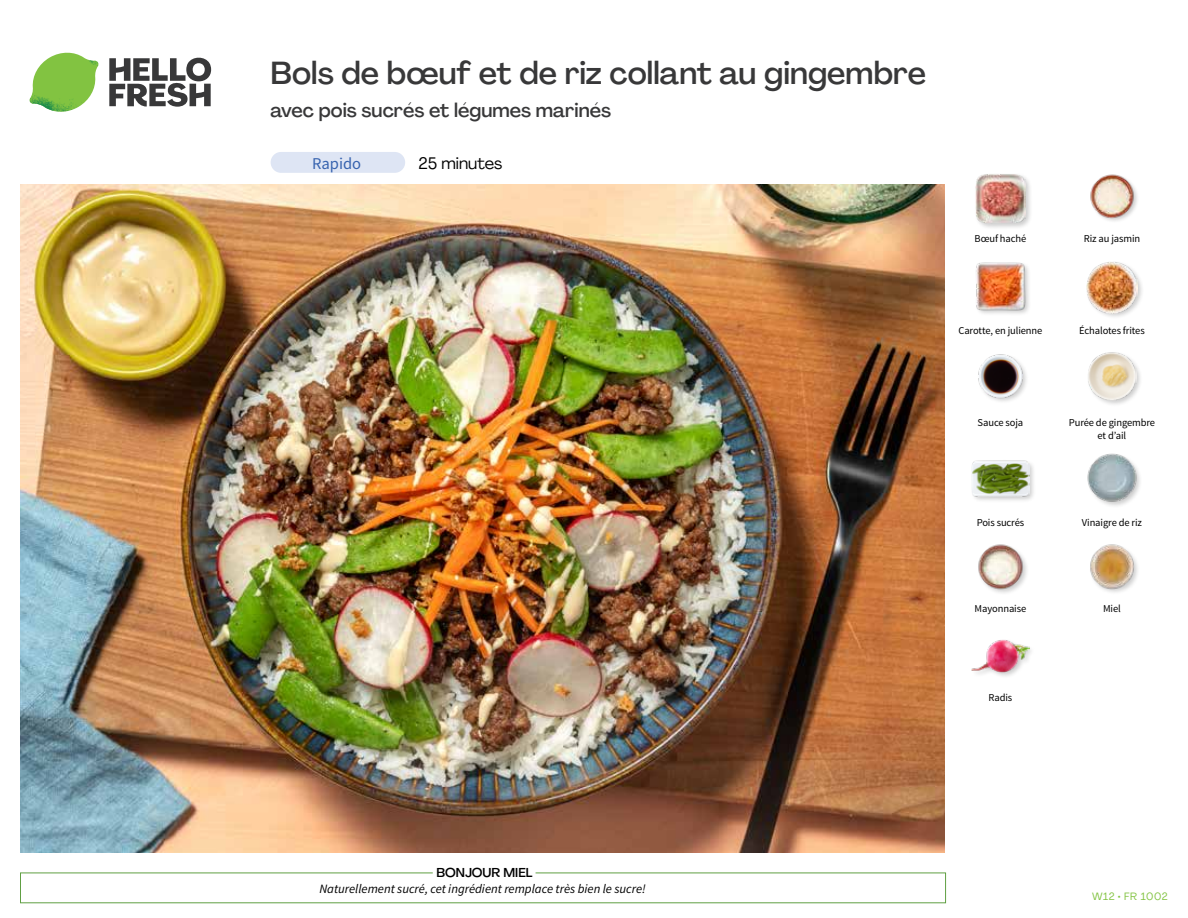
<style>
.page{position:relative;width:1188px;height:918px;background:#fff}
.page>*{position:absolute;margin:0;border:0;box-sizing:border-box;transform-origin:0 0}
.t1{font:500 31.5px "Agrandir";color:#383839}
.t2{font:500 19.5px "Agrandir";color:#383839}
.t3{font:16.5px "Agrandir";color:#000}
.t4{font:16.5px "Source Sans Pro";color:#3763af}
.t5{font:italic 12.75px "Source Sans Pro";color:#000}
.t6{font:500 12.75px "Agrandir";color:#000}
.t7{font:10.5px/13.5px "Source Sans Pro";letter-spacing:-.01em;color:#000;text-align:center}
.t8{font:10.5px "Agrandir";letter-spacing:.05em;color:#82c341}
</style>
<div class="page">
<svg style="left:109px;top:57px;width:102px;height:50px"></svg>
<svg style="left:34px;top:53px;width:62px;height:40px"></svg>
<img style="left:67px;top:53px;width:32px;height:26px">
<img style="left:33px;top:75px;width:59px;height:11px">
<img style="left:29px;top:79px;width:61px;height:33px">
<img style="left:65px;top:86px;width:27px;height:25px">
<div style="left:20px;top:873px;width:926px;height:30px;border:1px solid #609f43"></div>
<div style="left:433px;top:865px;width:103px;height:15px;background:#fff"></div>
<img style="left:21px;top:184px;width:924px;height:668px">
<div style="left:271px;top:152px;width:134px;height:21px;background:#dee5f4;border-radius:10px"></div>
<img style="left:972px;top:640px;width:57px;height:36px">
<img style="left:1090px;top:544px;width:48px;height:49px">
<img style="left:978px;top:544px;width:49px;height:49px">
<img style="left:1087px;top:453px;width:53px;height:53px">
<div style="left:971px;top:459px;width:65px;height:44px;background:#000;opacity:.2"></div>
<img style="left:972px;top:459px;width:57px;height:44px">
<div style="left:1086px;top:351px;width:57px;height:56px;background:#000;opacity:.2"></div>
<img style="left:1087px;top:351px;width:50px;height:50px">
<img style="left:978px;top:354px;width:49px;height:48px">
<div style="left:1085px;top:261px;width:60px;height:59px;background:#000;opacity:.2"></div>
<img style="left:1086px;top:261px;width:52px;height:52px">
<img style="left:976px;top:262px;width:53px;height:52px">
<img style="left:1090px;top:174px;width:47px;height:47px">
<div style="left:974px;top:172px;width:59px;height:58px;background:#000;opacity:.2"></div>
<img style="left:975px;top:173px;width:51px;height:51px">
<h1 class="t1" style="left:271px;top:53px;width:657px">Bols de bœuf et de riz collant au gingembre</h1>
<h2 class="t2" style="left:271px;top:98px;width:342px">avec pois sucrés et légumes marinés</h2>
<h3 class="t3" style="left:418px;top:153px;width:86px">25 minutes</h3>
<h3 class="t4" style="left:312px;top:153px;width:51px">Rapido</h3>
<p class="t7" style="left:975px;top:232px;width:53px">Bœuf haché</p>
<p class="t7" style="left:958px;top:324px;width:85px">Carotte, en julienne</p>
<p class="t7" style="left:1084px;top:232px;width:58px">Riz au jasmin</p>
<p class="t7" style="left:1079px;top:324px;width:67px">Échalotes frites</p>
<p class="t7" style="left:978px;top:416px;width:47px">Sauce soja</p>
<p class="t7" style="left:1069px;top:416px;width:88px">Purée de gingembre et d’ail</p>
<p class="t7" style="left:977px;top:516px;width:49px">Pois sucrés</p>
<p class="t7" style="left:1082px;top:516px;width:62px">Vinaigre de riz</p>
<p class="t7" style="left:975px;top:602px;width:53px">Mayonnaise</p>
<p class="t7" style="left:1103px;top:602px;width:19px">Miel</p>
<p class="t7" style="left:989px;top:690px;width:25px">Radis</p>
<p class="t6" style="left:437px;top:864px;width:97px">BONJOUR MIEL</p>
<p class="t5" style="left:319px;top:881px;width:328px">Naturellement sucré, cet ingrédient remplace très bien le sucre!</p>
<p class="t8" style="left:1092px;top:890px;width:77px">W12 • FR 1002</p>
</div>
